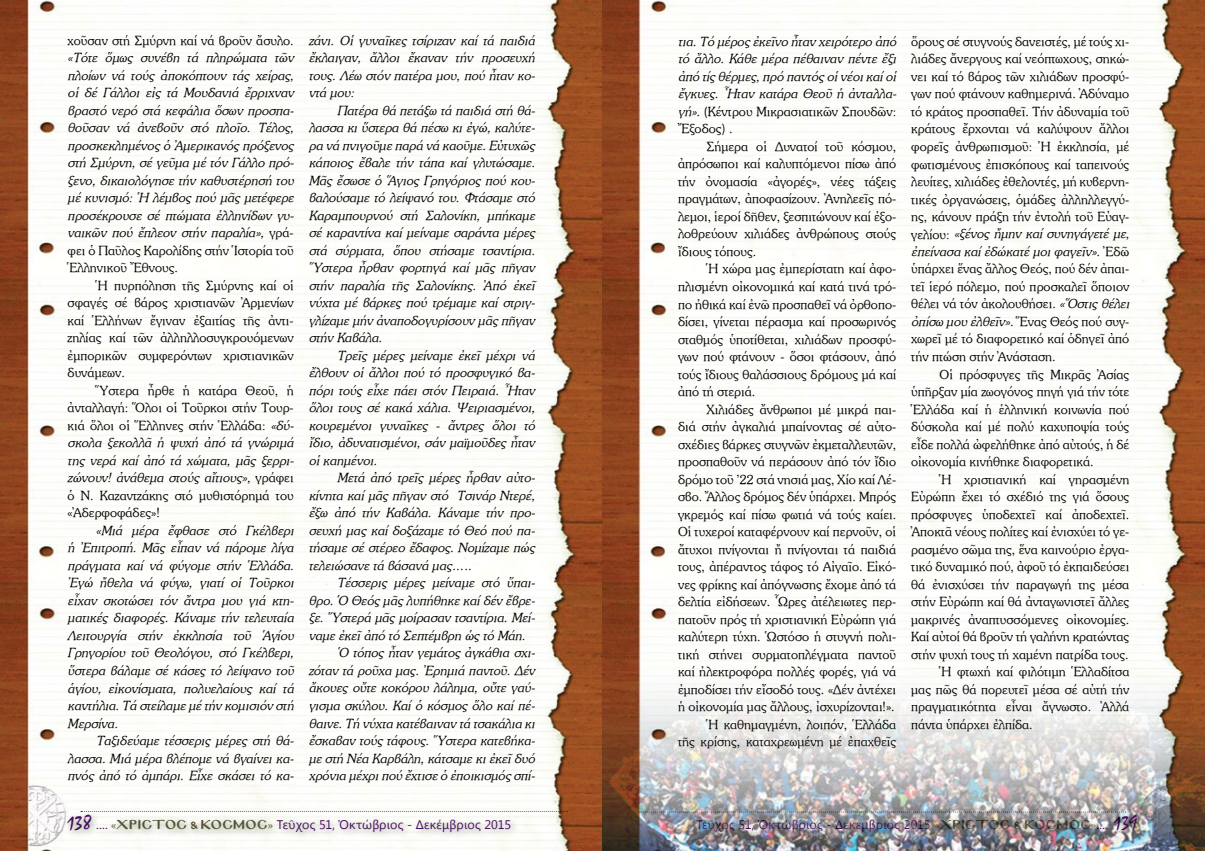
<style>
.page{position:relative;width:1205px;height:851px;background:#fff}
.page>*{position:absolute;margin:0;border:0;box-sizing:border-box;transform-origin:0 0}
.t1{font:13.75px/17.5px "SK Souvenirl Light Pol Un W";color:#000;text-align:justify}
.t2{font:italic 13.75px/17.5px "SK Souvenirl Light Pol Un W";color:#000;text-align:justify}
.t3{font:12.5px "Segoe UI";letter-spacing:.01em;color:#4d0c62}
.s1{font-style:normal}
.s2{font-style:italic}
.s3{font-family:"Mistral";font-size:20px}
.s4{font-family:"Minion Pro"}
.s5{font-family:"Minion Pro";color:#585134}
.s6{font-family:"Mg Byzantine UC Pol Normal";font-size:11.25px;color:#585134}
</style>
<div class="page">
<img style="left:0;top:0;width:1205px;height:850px">
<img style="left:602px;top:659px;width:603px;height:191px">
<p class="t1" style="left:68px;top:31px;width:228px">χοῦσαν στή Σμύρνη καί νά βροῦν ἄσυλο.</p>
<p class="t2" style="left:68px;top:48px;width:231px;text-align:left">«Τότε ὅμως συνέβη τά πληρώματα τῶν πλοίων νά τούς ἀποκόπτουν τάς χείρας, οἱ δέ Γάλλοι εἰς τά Μουδανιά ἔρριχναν βραστό νερό στά κεφάλια ὅσων προσπα&shy;θοῦσαν νά ἀνεβοῦν στό πλοῖο. Τέλος, προσκεκλημένοςὁ Ἀμερικανόςπρόξενος στή Σμύρνη,σέγεῦμα μέτόνΓάλλο πρό&shy;ξενο,δικαιολόγησετήνκαθυστέρησή του μέκυνισμό:Ἡ λέμβοςπούμᾶςμετέφερε προσέκρουσε σέ πτώματα ἑλληνίδων γυ&shy;ναικῶν πού ἔπλεον στήν παραλία», <span class="s1">γ ρ ά - φει ὁ Παῦλος Καρολίδης στήν Ἱστορία τοῦ Ἑλληνικοῦ Ἔθνους.</span></p>
<p class="t1" style="left:68px;top:276px;width:228px;text-indent:28px">Ἡ πυρπόληση τῆς Σμύρνης καί οἱ σφαγές σέ βάρος χριστιανῶν Ἀρμενίων καί Ἑλλήνων ἔγιναν ἐξαιτίας τῆς ἀντι&shy;ζηλίας καί τῶν ἀλληλλοσυγκρουόμενων ἐμπορικῶν συμφερόντων χριστιανικῶν δυνάμεων.</p>
<p class="t1" style="left:68px;top:381px;width:231px;text-align:left;text-indent:28px">Ὕστερα ἦρθε ἡ κατάρα Θεοῦ, ἡ ἀνταλλαγή: Ὅλοι οἱ Τοῦρκοι στήν Τουρ&shy;κιά ὅλοι οἱ Ἕλληνες στήν Ἑλλάδα: <span class="s2">«δύ&shy;σκολα ξεκολλᾶ ἡ ψυχή ἀπό τά γνώριμά της νερά καί ἀπό τά χώματα, μᾶς ξερρι&shy;ζώνουν! ἀνάθεμα στούς αἴτιους»,</span> γ ρ ά φ ε ι ὁ Ν. Καζαντζάκης στό μυθιστόρημά του «Ἀδερφοφάδες»!</p>
<p class="t2" style="left:68px;top:521px;width:231px;text-indent:28px">«Μιά μέρα ἔφθασε στό Γκέλβερι ἡ Ἐπιτροπή. Μᾶς εἶπαν νά πάρομε λίγα πράγματα καί νά φύγομε στήν Ἑλλάδα.<br>Ἐγώ ἤθελα νά φύγω, γιατί οἱ Τοῦρκοι εἶχαν σκοτώσει τόν ἄντρα μου γιά κτη&shy;ματικές διαφορές. Κάναμε τήν τελευταία Λειτουργία στήν ἐκκλησία τοῦ Ἁγίου Γρηγορίου τοῦ Θεολόγου, στό Γκέλβερι, ὕστερα βάλαμε σέ κάσες τό λείψανο τοῦ ἁγίου, εἰκονίσματα, πολυελαίους καί τά καντήλια.Τά στείλαμεμέτήνκομισιόνστή Μερσίνα.</p>
<p class="t2" style="left:68px;top:731px;width:231px;text-indent:28px">Ταξιδεύαμε τέσσερις μέρες στή θά&shy;λασσα.Μιά μέρα βλέπομενά βγαίνεικα&shy;πνός ἀπό τό ἀμπάρι. Εἶχε σκάσει τό κα-</p>
<p class="t2" style="left:309px;top:31px;width:231px">ζάνι. Οἱ γυναῖκες τσίριζαν καί τά παιδιά ἔκλαιγαν, ἄλλοι ἔκαναν τήν προσευχή τους.Λέω στόνπατέρα μου,πούἦτανκο&shy;ντά μου:</p>
<p class="t2" style="left:309px;top:101px;width:231px;text-indent:28px">Πατέρα θά πετάξω τά παιδιά στή θά&shy;λασσα κιὕστερα θά πέσω κιἐγώ,καλύτε&shy;ρα νά πνιγοῦμεπαρά νά καοῦμε.Εὐτυχῶς κάποιος ἔβαλε τήν τάπα καί γλυτώσαμε.<br>Μᾶςἔσωσεὁ ἍγιοςΓρηγόριοςπούκου&shy;βαλούσαμε τό λείψανό του. Φτάσαμε στό Καραμπουρνού στή Σαλονίκη, μπήκαμε σέ καραντίνα καί μείναμε σαράντα μέρες στά σύρματα, ὅπου στήσαμε τσαντίρια.<br>Ὕστερα ἦρθαν φορτηγά καί μᾶς πῆγαν στήν παραλία τῆς Σαλονίκης. Ἀπό ἐκεῖ νύχτα μέ βάρκες πού τρέμαμε καί στριγ&shy;γλίζαμεμήνἀναποδογυρίσουνμᾶςπῆγαν στήνΚαβάλα.</p>
<p class="t2" style="left:309px;top:346px;width:231px;text-indent:28px">Τρεῖς μέρες μείναμε ἐκεῖ μέχρι νά ἔλθουν οἱ ἄλλοι πού τό προσφυγικό βα&shy;πόρι τούς εἶχε πάει στόν Πειραιά. Ἦταν ὅλοι τους σέ κακά χάλια. Ψειριασμένοι, κουρεμένοι γυναῖκες - ἄντρες ὅλοι τό ἴδιο,ἀδυνατισμένοι,σάνμαϊμοῦδεςἦταν οἱκαημένοι.</p>
<p class="t2" style="left:309px;top:468px;width:231px;text-indent:28px">Μετά ἀπό τρεῖς μέρες ἦρθαν αὐτο&shy;κίνητα καίμᾶςπῆγανστό ΤσινάρΝτερέ, ἔξω ἀπό τήν Καβάλα. Κάναμε τήν προ&shy;σευχή μας καί δοξάζαμε τό Θεό πού πα&shy;τήσαμεσέστέρεο ἔδαφος.Νομίζαμεπώς τελειώσανετά βάσανά μας…..</p>
<p class="t2" style="left:337px;top:573px;width:203px">Τέσσερις μέρες μείναμε στό ὕπαι-</p>
<p class="t2" style="left:309px;top:591px;width:231px">θρο.Ὁ Θεόςμᾶςλυπήθηκεκαίδένἔβρε-</p>
<p class="t2" style="left:309px;top:608px;width:231px">ξε.Ὕστερά μᾶςμοίρασαντσαντίρια.Μεί-</p>
<p class="t2" style="left:309px;top:626px;width:222px">ναμεἐκεῖἀπό τό Σεπτέμβρη ὡςτό Μάη.</p>
<p class="t2" style="left:337px;top:643px;width:203px">Ὁ τόποςἦτανγεμάτοςἀγκάθια σχι-</p>
<p class="t2" style="left:309px;top:661px;width:231px">ζόταντά ροῦχα μας.Ἐρημιά παντοῦ.Δέν</p>
<p class="t2" style="left:309px;top:678px;width:231px">ἄκουες οὔτε κοκόρου λάλημα, οὔτε γαύ-</p>
<p class="t2" style="left:309px;top:696px;width:231px">γισμα σκύλου.Καίὁ κόσμοςὅλο καίπέ-</p>
<p class="t2" style="left:309px;top:713px;width:231px">θαινε.Τή νύχτα κατέβαιναντά τσακάλια κι</p>
<p class="t2" style="left:309px;top:731px;width:231px">ἔσκαβαντούςτάφους.Ὕστερα κατεβήκα-</p>
<p class="t2" style="left:309px;top:748px;width:231px">μεστή Νέα Καρβάλη,κάτσαμεκιἐκεῖδυό</p>
<p class="t2" style="left:309px;top:766px;width:231px">χρόνια μέχριπούἔχτισεὁ ἐποικισμόςσπί-</p>
<p class="t2" style="left:678px;top:32px;width:223px;text-align:left">τια.Τό μέροςἐκεῖνο ἦτανχειρότερο ἀπό τό ἄλλο. Κάθε μέρα πέθαιναν πέντε ἔξι ἀπό τίςθέρμες,πρό παντόςοἱνέοικαίοἱ ἔγκυες. Ἦταν κατάρα Θεοῦ ἡ ἀνταλλα&shy;γή».<span class="s1">(Κέντρου Μικρασιατικῶν Σπουδῶν:<br>Ἔξοδος) .</span></p>
<p class="t1" style="left:678px;top:137px;width:220px;text-indent:28px">Σήμερα οἱ Δυνατοί τοῦ κόσμου, ἀπρόσωποι καί καλυπτόμενοι πίσω ἀπό τήν ὀνομασία «ἀγορές», νέες τάξεις πραγμάτων, ἀποφασίζουν. Ἀνηλεεῖς πό&shy;λεμοι, ἱεροί δῆθεν, ξεσπιτώνουν καί ἐξο&shy;λοθρεύουν χιλιάδες ἀνθρώπους στούς ἴδιους τόπους.</p>
<p class="t1" style="left:678px;top:260px;width:220px;text-indent:28px">Ἡ χώρα μας ἐμπερίστατη καί ἀφο&shy;πλισμένη οἰκονομικά καί κατά τινά τρό&shy;πο ἠθικά καί ἐνῶ προσπαθεῖ νά ὀρθοπο&shy;δίσει, γίνεται πέρασμα καί προσωρινός σταθμός ὑποτίθεται, χιλιάδων προσφύ&shy;γων πού φτάνουν - ὅσοι φτάσουν, ἀπό τούς ἴδιους θαλάσσιους δρόμους μά καί ἀπό τή στεριά.</p>
<p class="t1" style="left:678px;top:400px;width:220px;text-align:right">Χιλιάδες ἄνθρωποι μέ μικρά παι-<br>διά στήν ἀγκαλιά μπαίνοντας σέ αὐτο&shy;σχέδιες βάρκες στυγνῶν ἐκμεταλλευτῶν, προσπαθοῦν νά περάσουν ἀπό τόν ἴδιο δρόμο τοῦ ’22 στά νησιά μας, Χίο καί Λέ&shy;σβο. Ἄλλος δρόμος δέν ὑπάρχει. Μπρός γκρεμός καί πίσω φωτιά νά τούς καίει.<br>Οἱ τυχεροί καταφέρνουν καί περνοῦν, οἱ ἄτυχοι πνίγονται ἤ πνίγονται τά παιδιά τους, ἀπέραντος τάφος τό Αἰγαῖο. Εἰκό&shy;νες φρίκης καί ἀπόγνωσης ἔχομε ἀπό τά δελτία εἰδήσεων. Ὧρες ἀτέλειωτες περ&shy;πατοῦν πρός τή χριστιανική Εὐρώπη γιά καλύτερη τύχη. Ὡστόσο ἡ στυγνή πολι&shy;τική στήνει συρματοπλέγματα παντοῦ καί ἠλεκτροφόρα πολλές φορές, γιά νά ἐμποδίσει τήν εἴσοδό τους. «Δέν ἀντέχει ἡ οἰκονομία μας ἄλλους, ἰσχυρίζονται!».<br>Ἡ καθημαγμένη, λοιπόν, Ἑλλάδα<br>τῆς κρίσης, καταχρεωμένη μέ ἐπαχθεῖς</p>
<p class="t1" style="left:911px;top:32px;width:223px;text-align:left">ὅρους σέ στυγνούς δανειστές, μέ τούς χι&shy;λιάδες ἄνεργους καί νεόπτωχους, σηκώ&shy;νει καί τό βάρος τῶν χιλιάδων προσφύ&shy;γων πού φτάνουν καθημερινά. Ἀδύναμο τό κράτος προσπαθεῖ. Τήν ἀδυναμία τοῦ κράτους ἔρχονται νά καλύψουν ἄλλοι φορεῖς ἀνθρωπισμοῦ: Ἡ ἐκκλησία, μέ φωτισμένους ἐπισκόπους καί ταπεινούς λευίτες, χιλιάδες ἐθελοντές, μή κυβερνη&shy;τικές ὀργανώσεις, ὁμάδες ἀλληλλεγγύ&shy;ης, κάνουν πράξη τήν ἐντολή τοῦ Εὐαγ&shy;γ ε λ ί ο υ : <span class="s2">«ξένοςἤμηνκαίσυνηγάγετέμε, ἐπείνασα καίἐδώκατέμοιφαγεῖν».</span>Ἐ δ ῶ ὑπάρχει ἕνας ἄλλος Θεός, πού δέν ἀπαι&shy;τεῖ ἱερό πόλεμο, πού προσκαλεῖ ὅποιον θέλει νά τόν ἀκολουθήσει. <span class="s2">«Ὅστιςθέλει ὀπίσω μουἐλθεῖν».</span>Ἕν α ς Θ ε ό ς π ο ύ σ υ γ - χωρεῖ μέ τό διαφορετικό καί ὁδηγεῖ ἀπό τήν πτώση στήν Ἀνάσταση.</p>
<p class="t1" style="left:911px;top:365px;width:220px;text-indent:28px">Οἱ πρόσφυγες τῆς Μικρᾶς Ἀσίας ὑπῆρξαν μία ζωογόνος πηγή γιά τήν τότε Ἑλλάδα καί ἡ ἑλληνική κοινωνία πού δύσκολα καί μέ πολύ καχυποψία τούς εἶδε πολλά ὠφελήθηκε ἀπό αὐτούς, ἡ δέ οἰκονομία κινήθηκε διαφορετικά.</p>
<p class="t1" style="left:939px;top:470px;width:191px">Ἡ χριστιανική καί γηρασμένη</p>
<p class="t1" style="left:911px;top:487px;width:220px">Εὐρώπη ἔχει τό σχέδιό της γιά ὅσους</p>
<p class="t1" style="left:911px;top:505px;width:220px">πρόσφυγες ὑποδεχτεῖ καί ἀποδεχτεῖ.</p>
<p class="t1" style="left:911px;top:522px;width:220px">Ἀποκτᾶ νέους πολίτες καί ἐνισχύει τό γε-</p>
<p class="t1" style="left:911px;top:540px;width:220px">ρασμένο σῶμα της, ἕνα καινούριο ἐργα-</p>
<p class="t1" style="left:911px;top:557px;width:220px">τικό δυναμικό πού, ἀφοῦ τό ἐκπαιδεύσει</p>
<p class="t1" style="left:911px;top:575px;width:220px">θά ἐνισχύσει τήν παραγωγή της μέσα</p>
<p class="t1" style="left:911px;top:592px;width:220px">στήν Εὐρώπη καί θά ἀνταγωνιστεῖ ἄλλες</p>
<p class="t1" style="left:911px;top:610px;width:220px">μακρινές ἀναπτυσσόμενες οἰκονομίες.</p>
<p class="t1" style="left:911px;top:627px;width:220px">Καί αὐτοί θά βροῦν τή γαλήνη κρατώντας</p>
<p class="t1" style="left:911px;top:645px;width:219px">στήν ψυχή τους τή χαμένη πατρίδα τους.</p>
<p class="t1" style="left:939px;top:662px;width:191px">Ἡ φτωχή καί φιλότιμη Ἑλλαδίτσα</p>
<p class="t1" style="left:911px;top:680px;width:220px">μας πῶς θά πορευτεῖ μέσα σέ αὐτή τήν</p>
<p class="t1" style="left:911px;top:697px;width:220px">πραγματικότητα εἶναι ἄγνωστο. Ἀλλά</p>
<p class="t1" style="left:911px;top:715px;width:123px">πάντα ὑπάρχει ἐλπίδα.</p>
<p class="t3" style="left:67px;top:815px;width:445px"><span class="s3">138</span> <span class="s4">....</span> <span class="s5">«</span><span class="s6">ΧΡΙΣΤΟΣ &amp; ΚΟΣΜΟΣ</span><span class="s5">»</span> Τεῦχος 51, Ὀκτώβριος - Δεκέμβριος 2015</p>
<p class="t3" style="left:696px;top:815px;width:443px">Τεῦχος 51, Ὀκτώβριος - Δεκέμβριος 2015 <span class="s5">«</span><span class="s6">ΧΡΙΣΤΟΣ &amp; ΚΟΣΜΟΣ</span><span class="s5">»</span><span class="s4">....</span> <span class="s3">139</span></p>
</div>
